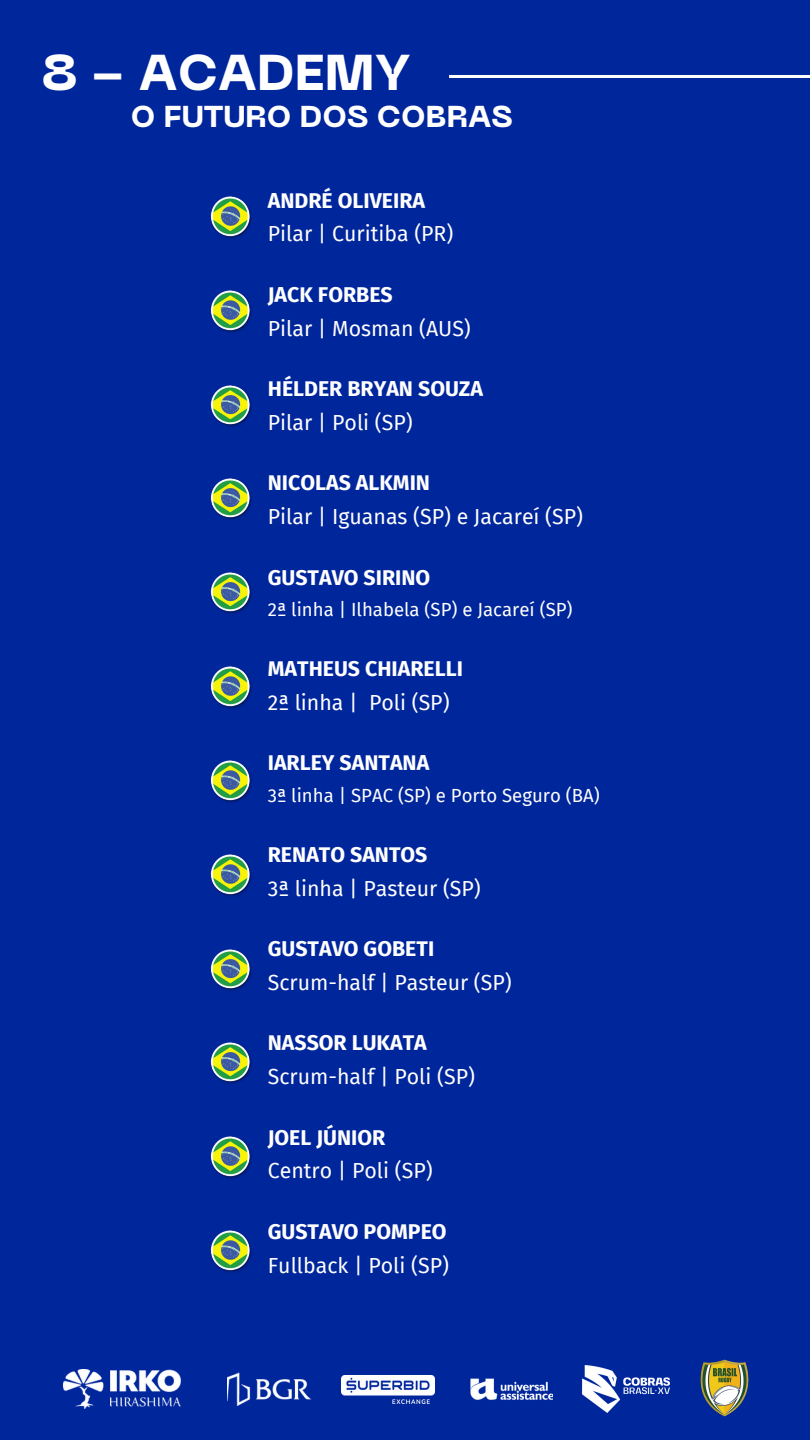
<style>
.page{position:relative;width:810px;height:1440px;background:#00269c}
.page>*{position:absolute;margin:0;border:0;box-sizing:border-box;transform-origin:0 0}
.t1{font:800 50px "PP Neue Machina";color:#fff}
.t2{font:800 30px "PP Neue Machina";color:#fff}
.t3{font:21.3px "Fira Sans";color:#fff}
.t4{font:700 21.3px "Fira Sans";color:#fff}
.t5{font:18.6px "Fira Sans";color:#fff}
</style>
<div class="page">
<hr style="left:449px;top:75px;width:361px;height:3px;background:#fff">
<img style="left:700px;top:1359px;width:49px;height:58px">
<img style="left:583px;top:1365px;width:87px;height:48px">
<img style="left:64px;top:1369px;width:117px;height:40px">
<img style="left:228px;top:1372px;width:84px;height:34px">
<img style="left:341px;top:1375px;width:93px;height:28px">
<img style="left:470px;top:1378px;width:83px;height:22px">
<img style="left:210px;top:197px;width:42px;height:42px">
<img style="left:210px;top:291px;width:42px;height:42px">
<img style="left:210px;top:385px;width:42px;height:42px">
<img style="left:210px;top:478px;width:42px;height:42px">
<img style="left:210px;top:572px;width:42px;height:42px">
<img style="left:210px;top:666px;width:42px;height:43px">
<img style="left:210px;top:761px;width:42px;height:42px">
<img style="left:210px;top:855px;width:42px;height:42px">
<img style="left:210px;top:949px;width:42px;height:42px">
<img style="left:210px;top:1042px;width:42px;height:42px">
<img style="left:210px;top:1136px;width:42px;height:43px">
<img style="left:210px;top:1231px;width:42px;height:42px">
<h1 class="t1" style="left:42px;top:53px;width:370px">8 - ACADEMY</h1>
<h2 class="t2" style="left:131px;top:105px;width:383px">O FUTURO DOS COBRAS</h2>
<p class="t4" style="left:268px;top:188px;width:159px">ANDRÉ OLIVEIRA</p>
<p class="t3" style="left:268px;top:222px;width:187px">Pilar | Curitiba (PR)</p>
<p class="t4" style="left:268px;top:282px;width:126px">JACK FORBES</p>
<p class="t3" style="left:268px;top:316px;width:205px">Pilar | Mosman (AUS)</p>
<p class="t4" style="left:268px;top:376px;width:217px">HÉLDER BRYAN SOUZA</p>
<p class="t3" style="left:268px;top:410px;width:146px">Pilar | Poli (SP)</p>
<p class="t4" style="left:268px;top:470px;width:164px">NICOLAS ALKMIN</p>
<p class="t3" style="left:268px;top:504px;width:317px">Pilar | Iguanas (SP) e Jacareí (SP)</p>
<p class="t4" style="left:268px;top:565px;width:164px">GUSTAVO SIRINO</p>
<p class="t5" style="left:268px;top:598px;width:306px">2ª linha | Ilhabela (SP) e Jacareí (SP)</p>
<p class="t4" style="left:268px;top:656px;width:197px">MATHEUS CHIARELLI</p>
<p class="t3" style="left:268px;top:690px;width:183px">2ª linha | Poli (SP)</p>
<p class="t4" style="left:268px;top:751px;width:163px">IARLEY SANTANA</p>
<p class="t5" style="left:268px;top:784px;width:333px">3ª linha | SPAC (SP) e Porto Seguro (BA)</p>
<p class="t4" style="left:268px;top:842px;width:161px">RENATO SANTOS</p>
<p class="t3" style="left:268px;top:876px;width:214px">3ª linha | Pasteur (SP)</p>
<p class="t4" style="left:268px;top:936px;width:168px">GUSTAVO GOBETI</p>
<p class="t3" style="left:268px;top:970px;width:245px">Scrum-half | Pasteur (SP)</p>
<p class="t4" style="left:268px;top:1031px;width:160px">NASSOR LUKATA</p>
<p class="t3" style="left:268px;top:1064px;width:209px">Scrum-half | Poli (SP)</p>
<p class="t4" style="left:268px;top:1125px;width:119px">JOEL JÚNIOR</p>
<p class="t3" style="left:268px;top:1159px;width:166px">Centro | Poli (SP)</p>
<p class="t4" style="left:268px;top:1219px;width:180px">GUSTAVO POMPEO</p>
<p class="t3" style="left:268px;top:1253px;width:183px">Fullback | Poli (SP)</p>
</div>
